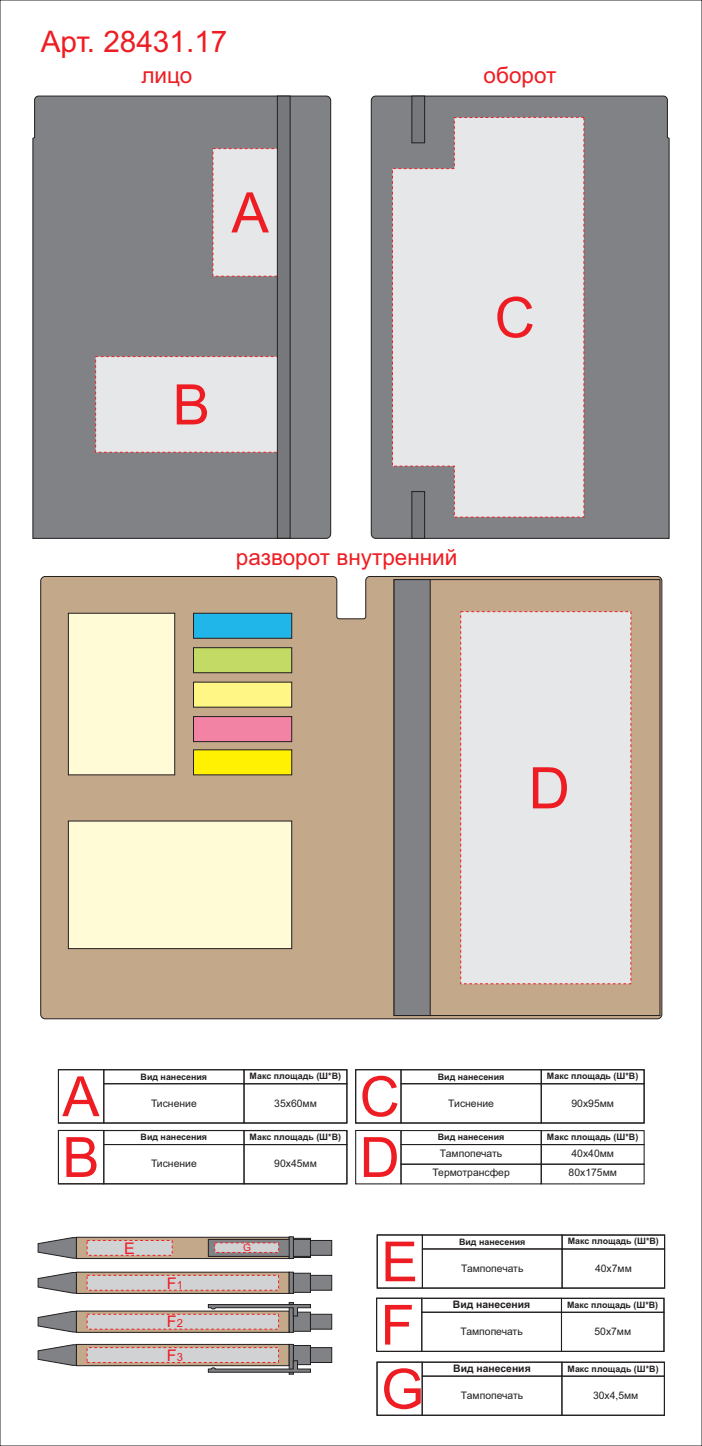
<style>
.page{position:relative;width:702px;height:1446px;background:#fff}
.page>*{position:absolute;margin:0;border:0;box-sizing:border-box;transform-origin:0 0}
.t1{font:57.38px "Arial";color:#ee1d23}
.t2{font:55.95px "Arial";color:#ee1d23}
.t3{font:55.57px/60.8px "Arial";color:#ee1d23}
.t4{font:55.35px "Arial";color:#ee1d23}
.t5{font:29.78px "Arial";color:#ee1d23}
.t6{font:22.5px "Arial";color:#ee1d23}
.t7{font:16.05px/33.8px "Arial";color:#ee1d23}
.t8{font:10.43px/19.1px "Arial";color:#231f20;text-align:center}
.t9{font:10.35px "Arial";color:#231f20}
.t10{font:700 10.35px "Arial";color:#231f20}
.t11{font:10.2px "Arial";color:#ee1d23}
.t12{font:700 8.93px "Arial";color:#231f20}
.t13{font:700 8.85px "Arial";color:#231f20}
.s1{font-size:11.25px}
</style>
<div class="page">
<div style="left:32px;top:96px;width:299px;height:443px;background:#808285"></div>
<div style="left:40px;top:576px;width:622px;height:443px;background:#c4a88a"></div>
<div style="left:371px;top:96px;width:298px;height:443px;background:#808285"></div>
<svg style="left:38px;top:1271px;width:294px;height:23px;background:#b3a8a3"></svg>
<div style="left:422px;top:1234px;width:140px;height:15px;border:1px solid #231f20"></div>
<div style="left:103px;top:1069px;width:141px;height:15px;border:1px solid #231f20"></div>
<div style="left:103px;top:1130px;width:141px;height:15px;border:1px solid #231f20"></div>
<div style="left:400px;top:1069px;width:141px;height:15px;border:1px solid #231f20"></div>
<div style="left:400px;top:1130px;width:141px;height:15px;border:1px solid #231f20"></div>
<div style="left:422px;top:1248px;width:140px;height:40px;border:1px solid #231f20"></div>
<div style="left:103px;top:1083px;width:141px;height:40px;border:1px solid #231f20"></div>
<div style="left:103px;top:1144px;width:141px;height:40px;border:1px solid #231f20"></div>
<div style="left:400px;top:1083px;width:141px;height:40px;border:1px solid #231f20"></div>
<div style="left:400px;top:1144px;width:141px;height:20px;border:1px solid #231f20"></div>
<div style="left:400px;top:1163px;width:141px;height:21px;border:1px solid #231f20"></div>
<div style="left:561px;top:1234px;width:104px;height:15px;border:1px solid #231f20"></div>
<div style="left:243px;top:1069px;width:104px;height:15px;border:1px solid #231f20"></div>
<div style="left:243px;top:1130px;width:104px;height:15px;border:1px solid #231f20"></div>
<div style="left:540px;top:1069px;width:104px;height:15px;border:1px solid #231f20"></div>
<div style="left:540px;top:1130px;width:104px;height:15px;border:1px solid #231f20"></div>
<div style="left:561px;top:1248px;width:104px;height:40px;border:1px solid #231f20"></div>
<div style="left:243px;top:1083px;width:104px;height:40px;border:1px solid #231f20"></div>
<div style="left:243px;top:1144px;width:104px;height:40px;border:1px solid #231f20"></div>
<div style="left:540px;top:1083px;width:104px;height:40px;border:1px solid #231f20"></div>
<div style="left:540px;top:1144px;width:104px;height:20px;border:1px solid #231f20"></div>
<div style="left:540px;top:1163px;width:104px;height:21px;border:1px solid #231f20"></div>
<div style="left:376px;top:1234px;width:47px;height:54px;border:1px solid #231f20"></div>
<div style="left:58px;top:1069px;width:46px;height:54px;border:1px solid #231f20"></div>
<div style="left:58px;top:1130px;width:46px;height:54px;border:1px solid #231f20"></div>
<div style="left:355px;top:1069px;width:46px;height:54px;border:1px solid #231f20"></div>
<div style="left:355px;top:1130px;width:46px;height:54px;border:1px solid #231f20"></div>
<div style="left:421px;top:1298px;width:141px;height:14px;border:1px solid #231f20"></div>
<div style="left:421px;top:1311px;width:141px;height:41px;border:1px solid #231f20"></div>
<div style="left:561px;top:1298px;width:103px;height:15px;border:1px solid #231f20"></div>
<div style="left:561px;top:1311px;width:103px;height:41px;border:1px solid #231f20"></div>
<div style="left:376px;top:1297px;width:46px;height:55px;border:1px solid #231f20"></div>
<div style="left:421px;top:1361px;width:141px;height:15px;border:1px solid #231f20"></div>
<div style="left:421px;top:1375px;width:141px;height:41px;border:1px solid #231f20"></div>
<div style="left:561px;top:1361px;width:104px;height:15px;border:1px solid #231f20"></div>
<div style="left:561px;top:1375px;width:104px;height:41px;border:1px solid #231f20"></div>
<div style="left:376px;top:1361px;width:46px;height:55px;border:1px solid #231f20"></div>
<svg style="left:38px;top:1302px;width:294px;height:30px"></svg>
<svg style="left:38px;top:1344px;width:294px;height:30px"></svg>
<div style="left:430px;top:579px;width:230px;height:437px;background:#c4a88a"></div>
<svg style="left:393px;top:579px;width:37px;height:437px;background:#7c7d80"></svg>
<div style="left:68px;top:613px;width:107px;height:162px;background:#fffbd6"></div>
<div style="left:68px;top:820px;width:224px;height:129px;background:#fffbd6"></div>
<svg style="left:193px;top:613px;width:99px;height:26px;background:#22a9d8"></svg>
<svg style="left:193px;top:647px;width:99px;height:26px;background:#b5c95e"></svg>
<svg style="left:193px;top:682px;width:99px;height:25px;background:#f2e97f"></svg>
<svg style="left:193px;top:716px;width:99px;height:26px;background:#e07a98"></svg>
<svg style="left:193px;top:749px;width:99px;height:26px;background:#ecdf05"></svg>
<svg style="left:411px;top:96px;width:14px;height:443px"></svg>
<div style="left:460px;top:611px;width:171px;height:373px;background:#e6e7e9"></div>
<svg style="left:392px;top:117px;width:192px;height:401px;background:#dddcde"></svg>
<svg style="left:95px;top:96px;width:195px;height:443px;background:#9d9da0"></svg>
<svg style="left:38px;top:1236px;width:294px;height:23px;background:#a79b96"></svg>
<h3 class="t5" style="left:41px;top:30px;width:188px">Арт. 28431.17</h3>
<h3 class="t6" style="left:141px;top:67px;width:52px">лицо</h3>
<h2 class="t2" style="left:231px;top:192px;width:39px">А</h2>
<h2 class="t2" style="left:173px;top:384px;width:39px">В</h2>
<h3 class="t6" style="left:483px;top:67px;width:74px">оборот</h3>
<h2 class="t2" style="left:494px;top:296px;width:42px">С</h2>
<h3 class="t6" style="left:236px;top:549px;width:223px">разворот внутренний</h3>
<h1 class="t1" style="left:528px;top:766px;width:43px">D</h1>
<p class="t12" style="left:249px;top:1072px;width:93px">Макс площадь (Ш*В)</p>
<p class="t12" style="left:141px;top:1073px;width:68px">Вид нанесения</p>
<h3 class="t3" style="left:62px;top:1071px;width:39px">A<br>B</h3>
<h3 class="t3" style="left:359px;top:1071px;width:42px">C<br>D</h3>
<p class="t8" style="left:274px;top:1094px;width:44px">35х60мм</p>
<p class="t8" style="left:151px;top:1094px;width:47px">Тиснение</p>
<p class="t12" style="left:249px;top:1133px;width:93px">Макс площадь (Ш*В)</p>
<p class="t12" style="left:141px;top:1134px;width:68px">Вид нанесения</p>
<p class="t8" style="left:274px;top:1155px;width:44px">90х45мм</p>
<p class="t8" style="left:151px;top:1155px;width:47px">Тиснение</p>
<p class="t12" style="left:438px;top:1073px;width:68px">Вид нанесения</p>
<p class="t8" style="left:448px;top:1094px;width:47px">Тиснение</p>
<p class="t12" style="left:438px;top:1134px;width:68px">Вид нанесения</p>
<p class="t8" style="left:432px;top:1145px;width:79px">Тампопечать<br>Термотрансфер</p>
<p class="t12" style="left:547px;top:1072px;width:93px">Макс площадь (Ш*В)</p>
<p class="t8" style="left:571px;top:1094px;width:44px">90х95мм</p>
<p class="t12" style="left:547px;top:1133px;width:93px">Макс площадь (Ш*В)</p>
<p class="t8" style="left:568px;top:1145px;width:50px;text-align:left">40х40мм<br>80х175мм</p>
<h3 class="t7" style="left:124px;top:1232px;width:12px">E</h3>
<h3 class="t7" style="left:167px;top:1268px;width:18px">F<span class="s1">1</span></h3>
<h3 class="t7" style="left:167px;top:1306px;width:18px">F<span class="s1">2<br></span>F<span class="s1">3</span></h3>
<p class="t11" style="left:243px;top:1244px;width:9px">G</p>
<h3 class="t4" style="left:381px;top:1241px;width:38px">E</h3>
<p class="t13" style="left:459px;top:1238px;width:68px">Вид нанесения</p>
<p class="t9" style="left:461px;top:1264px;width:64px">Тампопечать</p>
<p class="t13" style="left:567px;top:1238px;width:93px">Макс площадь (Ш*В)</p>
<p class="t9" style="left:595px;top:1264px;width:38px">40х7мм</p>
<h3 class="t4" style="left:380px;top:1304px;width:35px">F</h3>
<p class="t10" style="left:453px;top:1300px;width:79px">Вид нанесения</p>
<p class="t13" style="left:567px;top:1301px;width:93px">Макс площадь (Ш*В)</p>
<p class="t9" style="left:460px;top:1327px;width:64px">Тампопечать</p>
<p class="t9" style="left:594px;top:1327px;width:38px">50х7мм</p>
<h3 class="t4" style="left:381px;top:1368px;width:45px">G</h3>
<p class="t10" style="left:453px;top:1364px;width:79px">Вид нанесения</p>
<p class="t13" style="left:567px;top:1365px;width:93px">Макс площадь (Ш*В)</p>
<p class="t9" style="left:461px;top:1392px;width:64px">Тампопечать</p>
<p class="t9" style="left:593px;top:1391px;width:47px">30х4,5мм</p>
</div>
